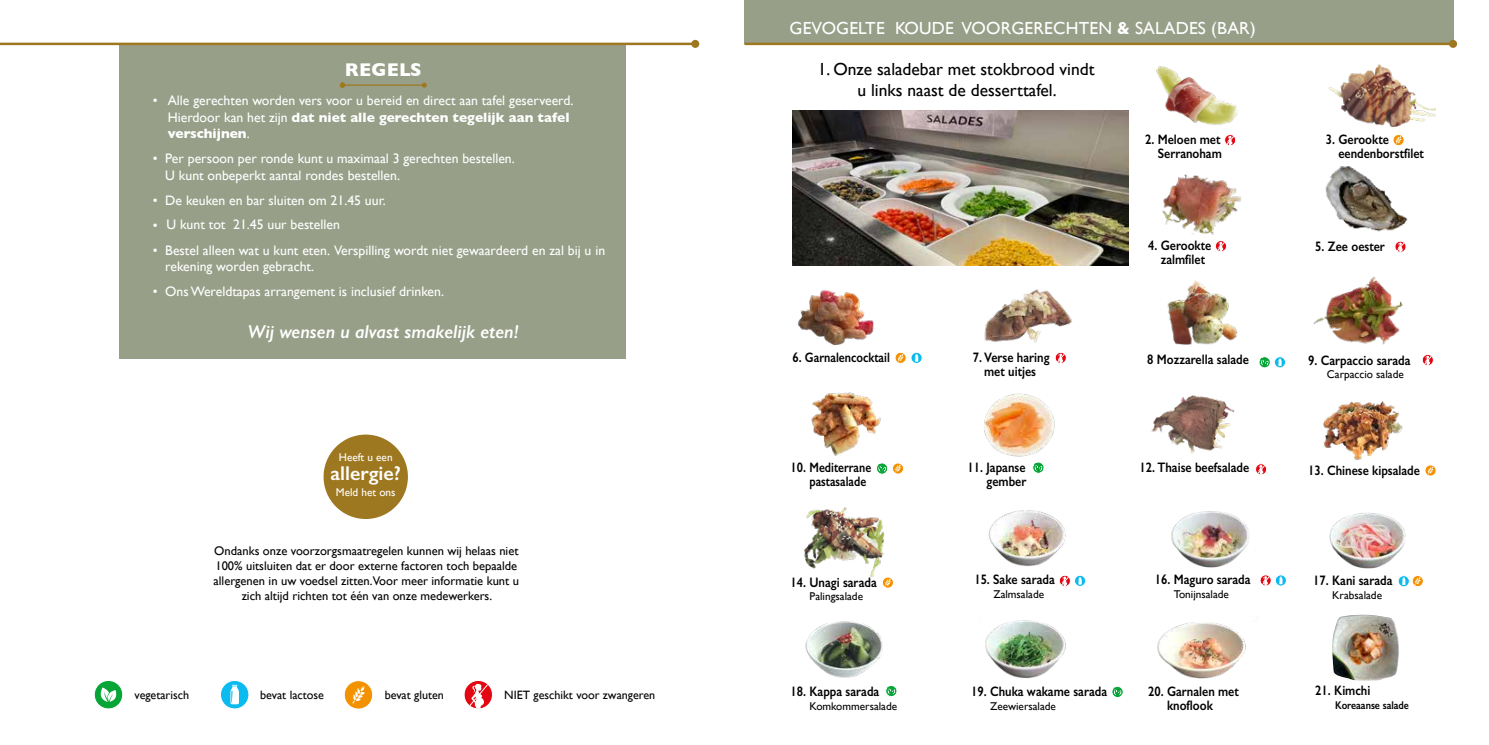
<style>
.page{position:relative;width:1489px;height:745px;background:#fff}
.page>*{position:absolute;margin:0;border:0;box-sizing:border-box;transform-origin:0 0}
.t1{font:600 20px "Gill Sans";color:#fff}
.t2{font:italic 600 18.75px "Gill Sans";color:#fff}
.t3{font:700 18.75px "Gill Sans";letter-spacing:.01em;color:#fff}
.t4{font:17.5px/21px "Gill Sans";color:#000;text-align:center}
.t5{font:17.5px "Gill Sans";letter-spacing:.01em;color:#fff}
.t6{font:13.75px/16.5px "Gill Sans";color:#fff}
.t7{font:600 13.75px/13.8px "Gill Sans";color:#000;text-align:center;scale:.87 1}
.t8{font:12.5px/15px "Gill Sans";color:#000;text-align:center}
.t9{font:12.12px "Gill Sans";color:#000}
.t10{font:11.25px "Gill Sans";color:#000}
.t11{font:11.25px "Gill Sans";color:#fff}
.t12{font:600 11.25px "Gill Sans";color:#000;scale:.87 1}
.s1{font-weight:700}
</style>
<div class="page">
<div style="left:744px;top:0;width:709px;height:44px;background:#979f88"></div>
<img style="left:1157px;top:622px;width:89px;height:57px">
<img style="left:1329px;top:512px;width:77px;height:57px">
<img style="left:804px;top:507px;width:81px;height:69px">
<img style="left:811px;top:392px;width:70px;height:64px">
<div style="left:876px;top:462px;width:11px;height:12px;border:1px solid #fff;border-radius:50%"></div>
<svg style="left:877px;top:462px;width:26px;height:12px"></svg>
<img style="left:1151px;top:395px;width:84px;height:59px">
<img style="left:988px;top:510px;width:78px;height:56px">
<img style="left:1156px;top:66px;width:82px;height:59px">
<svg style="left:1224px;top:134px;width:11px;height:12px"></svg>
<img style="left:1323px;top:401px;width:80px;height:59px">
<svg style="left:1425px;top:465px;width:11px;height:11px"></svg>
<svg style="left:882px;top:577px;width:11px;height:11px"></svg>
<img style="left:1171px;top:511px;width:79px;height:57px">
<img style="left:1328px;top:64px;width:107px;height:63px">
<svg style="left:1393px;top:134px;width:11px;height:12px"></svg>
<img style="left:798px;top:289px;width:76px;height:57px">
<svg style="left:895px;top:352px;width:11px;height:11px"></svg>
<svg style="left:910px;top:352px;width:12px;height:11px"></svg>
<div style="left:910px;top:352px;width:12px;height:11px;border:1px solid #fff;border-radius:50%"></div>
<svg style="left:914px;top:354px;width:4px;height:7px"></svg>
<img style="left:1167px;top:280px;width:71px;height:65px">
<div style="left:1258px;top:356px;width:12px;height:11px;background:#fafcfb;border-radius:50%"></div>
<div style="left:1258px;top:356px;width:12px;height:12px;border:1px solid #fff;border-radius:50%"></div>
<svg style="left:1259px;top:358px;width:10px;height:10px"></svg>
<svg style="left:1274px;top:356px;width:11px;height:11px"></svg>
<div style="left:1274px;top:356px;width:11px;height:12px;border:1px solid #fff;border-radius:50%"></div>
<svg style="left:1278px;top:358px;width:3px;height:8px"></svg>
<img style="left:984px;top:289px;width:88px;height:54px">
<svg style="left:1055px;top:352px;width:11px;height:11px"></svg>
<img style="left:1313px;top:276px;width:90px;height:69px">
<svg style="left:1422px;top:354px;width:11px;height:11px"></svg>
<img style="left:984px;top:393px;width:71px;height:64px">
<div style="left:1032px;top:461px;width:12px;height:12px;border:1px solid #fff;border-radius:50%"></div>
<svg style="left:1033px;top:463px;width:10px;height:10px"></svg>
<svg style="left:1397px;top:575px;width:12px;height:11px"></svg>
<div style="left:1397px;top:575px;width:12px;height:11px;border:1px solid #fff;border-radius:50%"></div>
<svg style="left:1401px;top:577px;width:4px;height:7px"></svg>
<svg style="left:1059px;top:575px;width:11px;height:11px"></svg>
<svg style="left:1074px;top:575px;width:11px;height:11px"></svg>
<div style="left:1074px;top:574px;width:11px;height:12px;border:1px solid #fff;border-radius:50%"></div>
<svg style="left:1078px;top:576px;width:3px;height:8px"></svg>
<svg style="left:1255px;top:463px;width:11px;height:11px"></svg>
<img style="left:805px;top:621px;width:78px;height:57px">
<div style="left:885px;top:684px;width:12px;height:12px;border:1px solid #fff;border-radius:50%"></div>
<svg style="left:886px;top:687px;width:10px;height:9px"></svg>
<img style="left:985px;top:620px;width:81px;height:58px">
<div style="left:1111px;top:685px;width:12px;height:12px;border:1px solid #fff;border-radius:50%"></div>
<svg style="left:1112px;top:687px;width:10px;height:10px"></svg>
<div style="left:119px;top:44px;width:506px;height:314px;background:#979f88"></div>
<div style="left:323px;top:434px;width:85px;height:84px;background:#9e7820;border-radius:50%"></div>
<hr style="left:342px;top:84px;width:82px;height:2px;background:#9e7820">
<svg style="left:422px;top:83px;width:5px;height:5px"></svg>
<hr style="left:744px;top:43px;width:708px;height:2px;background:#9e7820">
<div style="left:1448px;top:40px;width:8px;height:8px;background:#9e7820;border-radius:50%"></div>
<hr style="left:0;top:43px;width:695px;height:2px;background:#9e7820">
<div style="left:691px;top:40px;width:8px;height:8px;background:#9e7820;border-radius:50%"></div>
<svg style="left:94px;top:680px;width:29px;height:28px"></svg>
<div style="left:94px;top:679px;width:29px;height:29px;border:1px solid #fff;border-radius:50%"></div>
<svg style="left:100px;top:687px;width:17px;height:14px"></svg>
<svg style="left:344px;top:680px;width:29px;height:29px"></svg>
<svg style="left:464px;top:680px;width:29px;height:28px"></svg>
<div style="left:220px;top:680px;width:29px;height:28px;background:#0bbbef;border-radius:50%"></div>
<div style="left:220px;top:679px;width:29px;height:29px;border:1px solid #fff;border-radius:50%"></div>
<svg style="left:230px;top:684px;width:9px;height:20px"></svg>
<img style="left:1162px;top:174px;width:79px;height:61px">
<svg style="left:1215px;top:240px;width:11px;height:12px"></svg>
<img style="left:1325px;top:166px;width:83px;height:66px">
<svg style="left:1395px;top:241px;width:10px;height:11px"></svg>
<svg style="left:1412px;top:575px;width:11px;height:11px"></svg>
<svg style="left:1260px;top:574px;width:11px;height:12px"></svg>
<svg style="left:1275px;top:574px;width:11px;height:11px"></svg>
<div style="left:1274px;top:574px;width:12px;height:12px;border:1px solid #fff;border-radius:50%"></div>
<svg style="left:1278px;top:576px;width:4px;height:8px"></svg>
<img style="left:1332px;top:614px;width:66px;height:66px">
<img style="left:792px;top:110px;width:335px;height:155px">
<svg style="left:340px;top:82px;width:5px;height:6px"></svg>
<h2 class="t3" style="left:345px;top:55px;width:78px">REGELS</h2>
<p class="t6" style="left:168px;top:92px;width:407px;text-indent:-15px">• Alle gerechten worden vers voor u bereid en direct aan tafel geserveerd.<br>Hierdoor kan het zijn <span class="s1">dat niet alle gerechten tegelijk aan tafel verschijnen</span>.</p>
<p class="t6" style="left:165px;top:150px;width:351px;text-indent:-13px">• Per persoon per ronde kunt u maximaal 3 gerechten bestellen.<br>U kunt onbeperkt aantal rondes bestellen.</p>
<p class="t6" style="left:153px;top:187px;width:234px;line-height:25px">• De keuken en bar sluiten om 21.45 uur. •</p>
<p class="t6" style="left:165px;top:242px;width:441px;text-indent:-13px">• Bestel alleen wat u kunt eten. Verspilling wordt niet gewaardeerd en zal bij u in rekening worden gebracht.</p>
<p class="t6" style="left:153px;top:283px;width:293px">• Ons Wereldtapas arrangement is inclusief drinken.</p>
<h2 class="t2" style="left:248px;top:320px;width:272px">Wij wensen u alvast smakelijk eten!</h2>
<p class="t6" style="left:166px;top:216px;width:175px">U kunt tot 21.45 uur bestellen</p>
<p class="t11" style="left:339px;top:450px;width:55px">Heeft u een</p>
<h1 class="t1" style="left:330px;top:460px;width:72px">allergie?</h1>
<p class="t11" style="left:336px;top:485px;width:61px">Meld het ons</p>
<p class="t8" style="left:213px;top:543px;width:307px">Ondanks onze voorzorgsmaatregelen kunnen wij helaas niet 100% uitsluiten dat er door externe factoren toch bepaalde allergenen in uw voedsel zitten.Voor meer informatie kunt u zich altijd richten tot één van onze medewerkers.</p>
<p class="t9" style="left:135px;top:686px;width:56px">vegetarisch</p>
<p class="t9" style="left:260px;top:686px;width:65px">bevat lactose</p>
<p class="t9" style="left:384px;top:687px;width:61px">bevat gluten</p>
<p class="t9" style="left:504px;top:686px;width:152px">NIET geschikt voor zwangeren</p>
<p class="t5" style="left:789px;top:18px;width:467px">GEVOGELTE KOUDE VOORGERECHTEN <span class="s1">&amp;</span> SALADES (BAR)</p>
<p class="t4" style="left:817px;top:59px;width:278px">1. Onze saladebar met stokbrood vindt u links naast de desserttafel.</p>
<p class="t7" style="left:1145px;top:133px;width:90px;text-align:right">2. Meloen met<br>Serranoham</p>
<p class="t7" style="left:1338px;top:133px;width:100px;text-align:left;text-indent:-13px">3. Gerookte eendenborstfilet</p>
<p class="t7" style="left:1148px;top:238px;width:74px">4. Gerookte zalmfilet</p>
<p class="t7" style="left:1315px;top:239px;width:82px">5. Zee oester</p>
<p class="t7" style="left:792px;top:350px;width:114px">6. Garnalencocktail</p>
<p class="t7" style="left:972px;top:350px;width:90px">7. Verse haring</p>
<p class="t7" style="left:1147px;top:352px;width:118px">8 Mozzarella salade</p>
<p class="t7" style="left:984px;top:364px;width:61px">met uitjes</p>
<p class="t7" style="left:1307px;top:353px;width:119px">9. Carpaccio sarada</p>
<p class="t10" style="left:1326px;top:367px;width:78px">Carpaccio salade</p>
<p class="t7" style="left:809px;top:460px;width:72px;text-align:left;text-indent:-19px">10. Mediterrane pastasalade</p>
<p class="t7" style="left:1139px;top:460px;width:128px">12. Thaise beefsalade</p>
<p class="t7" style="left:967px;top:460px;width:69px;text-align:right">11. Japanse gember</p>
<p class="t7" style="left:1307px;top:463px;width:130px">13. Chinese kipsalade</p>
<p class="t7" style="left:790px;top:574px;width:101px">14. Unagi sarada</p>
<p class="t10" style="left:809px;top:589px;width:55px">Palingsalade</p>
<p class="t7" style="left:974px;top:572px;width:94px">15. Sake sarada</p>
<p class="t10" style="left:993px;top:587px;width:52px">Zalmsalade</p>
<p class="t7" style="left:1154px;top:572px;width:111px">16. Maguro sarada</p>
<p class="t10" style="left:1173px;top:587px;width:57px">Tonijnsalade</p>
<p class="t7" style="left:1312px;top:573px;width:93px">17. Kani sarada</p>
<p class="t10" style="left:1332px;top:588px;width:51px">Krabsalade</p>
<p class="t7" style="left:790px;top:684px;width:104px">18. Kappa sarada</p>
<p class="t10" style="left:809px;top:698px;width:89px">Komkommersalade</p>
<p class="t7" style="left:971px;top:684px;width:158px">19. Chuka wakame sarada</p>
<p class="t10" style="left:990px;top:698px;width:67px">Zeewiersalade</p>
<p class="t7" style="left:1148px;top:684px;width:106px">20. Garnalen met knoflook</p>
<p class="t7" style="left:1315px;top:683px;width:65px">21. Kimchi</p>
<p class="t12" style="left:1335px;top:698px;width:86px">Koreaanse salade</p>
</div>
